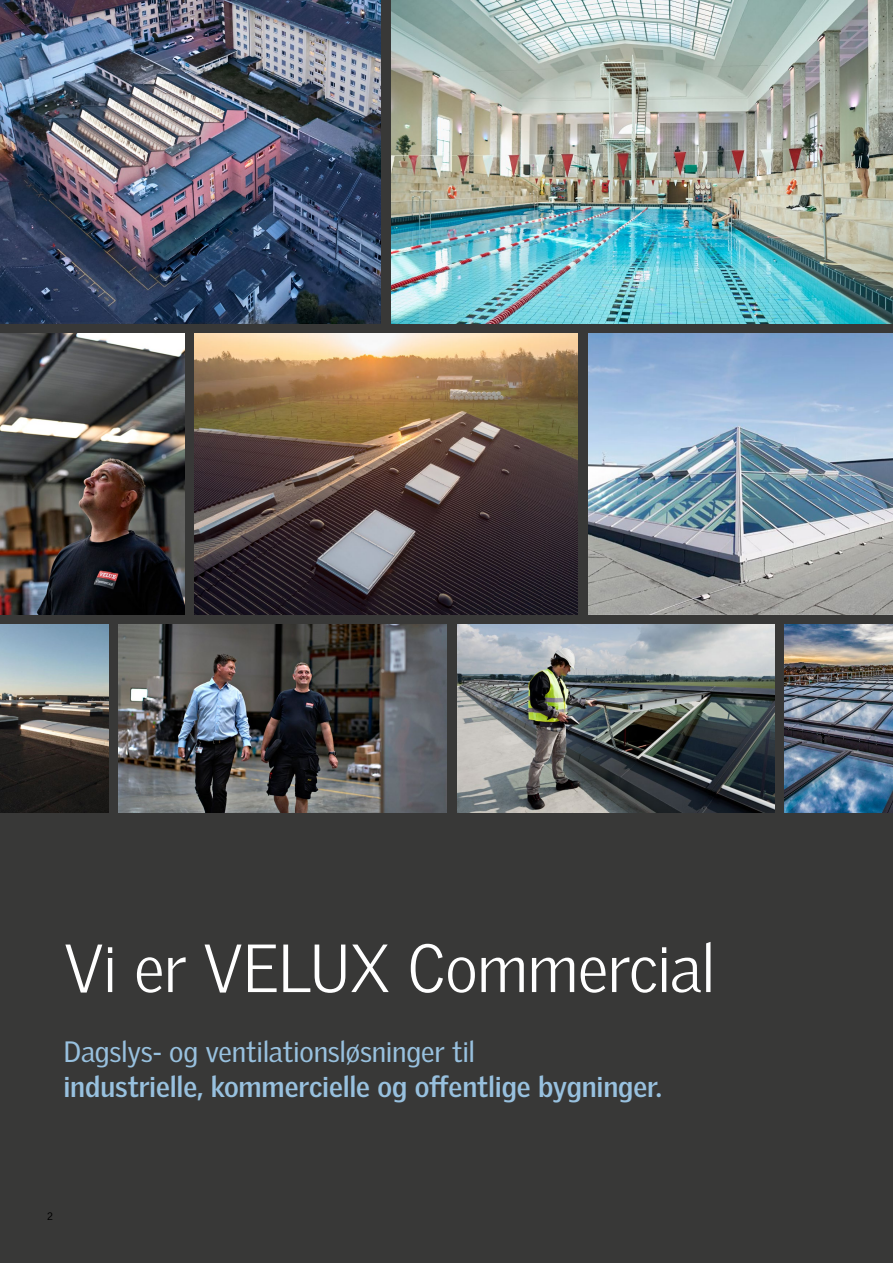
<style>
.page{position:relative;width:893px;height:1263px;background:#383837}
.page>*{position:absolute;margin:0;border:0;box-sizing:border-box;transform-origin:0 0}
.t1{font:300 66px "Velux Gothic";letter-spacing:-.015em;color:#fff}
.t2{font:700 28.65px "Velux Gothic";letter-spacing:-.005em;color:#98c1df}
.t3{font:28.65px "Velux Gothic";letter-spacing:-.01em;color:#98c1df}
.t4{font:10.5px "Velux Gothic";color:#000}
</style>
<div class="page">
<img style="left:195px;top:334px;width:383px;height:280px">
<img style="left:0;top:334px;width:184px;height:280px">
<img style="left:0;top:624px;width:108px;height:188px">
<img style="left:119px;top:624px;width:327px;height:188px">
<img style="left:588px;top:334px;width:305px;height:280px">
<img style="left:785px;top:624px;width:108px;height:188px">
<img style="left:457px;top:624px;width:317px;height:188px">
<img style="left:0;top:0;width:381px;height:323px">
<img style="left:392px;top:0;width:501px;height:323px">
<h1 class="t1" style="left:64px;top:918px;width:654px">Vi er VELUX Commercial</h1>
<p class="t3" style="left:64px;top:1030px;width:413px">Dagslys- og ventilationsløsninger til</p>
<p class="t2" style="left:64px;top:1064px;width:600px">industrielle, kommercielle og offentlige bygninger.</p>
<p class="t4" style="left:47px;top:1208px;width:7px">2</p>
</div>
